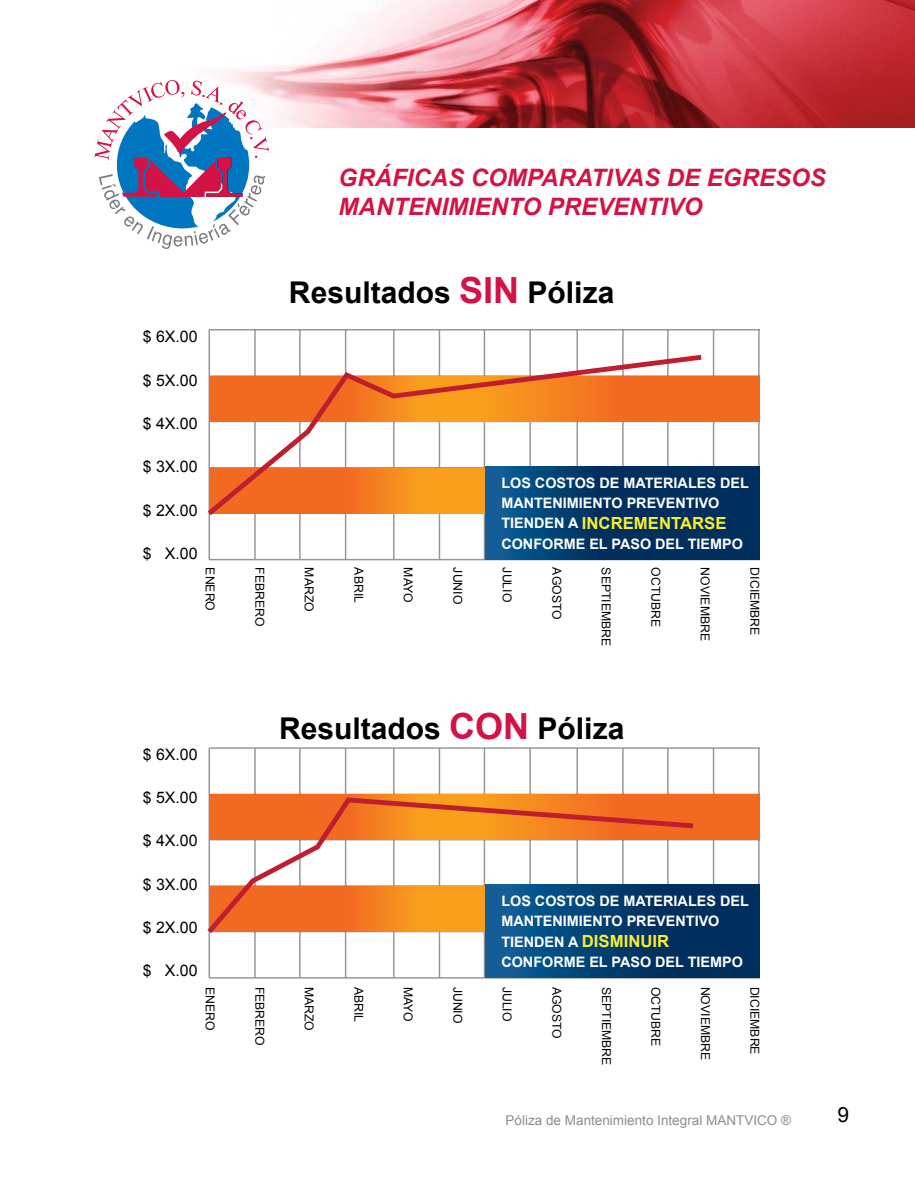
<style>
.page{position:relative;width:915px;height:1188px;background:#fff}
.page>*{position:absolute;margin:0;border:0;box-sizing:border-box;transform-origin:0 0}
.t1{font:700 30px "Arial";color:#000}
.t2{font:italic 700 24px/28.8px "Arial";color:#d31245}
.t3{font:21px "Arial";color:#000}
.t4{font:700 16.65px "Arial";color:#f9ed32}
.t5{font:15.9px "Arial";color:#000}
.t6{font:700 14.4px/20.2px "Arial";color:#fff}
.t7{font:13.5px "Arial";color:#8b8e90}
.t8{font:12.3px "Arial";color:#000}
.s1{font-size:36px;color:#d31245}
.s2{font-size:14.4px;color:#fff}
</style>
<div class="page">
<img style="left:218px;top:0;width:696px;height:128px">
<svg style="left:94px;top:80px;width:175px;height:169px"></svg>
<hr style="left:209px;top:329px;width:550px;height:1px;background:#939598">
<hr style="left:209px;top:375px;width:550px;height:2px;background:#939598">
<hr style="left:209px;top:421px;width:550px;height:1px;background:#939598">
<hr style="left:209px;top:559px;width:550px;height:1px;background:#939598">
<hr style="left:208px;top:330px;width:2px;height:230px;background:#939598">
<hr style="left:254px;top:330px;width:1px;height:230px;background:#939598">
<hr style="left:299px;top:330px;width:1px;height:230px;background:#939598">
<hr style="left:345px;top:330px;width:1px;height:230px;background:#939598">
<hr style="left:393px;top:330px;width:1px;height:230px;background:#939598">
<hr style="left:438px;top:330px;width:2px;height:230px;background:#939598">
<hr style="left:483px;top:330px;width:2px;height:230px;background:#939598">
<hr style="left:529px;top:330px;width:1px;height:230px;background:#939598">
<hr style="left:576px;top:330px;width:1px;height:230px;background:#939598">
<hr style="left:622px;top:330px;width:1px;height:230px;background:#939598">
<hr style="left:667px;top:330px;width:1px;height:230px;background:#939598">
<hr style="left:712px;top:330px;width:2px;height:230px;background:#939598">
<hr style="left:757px;top:330px;width:2px;height:230px;background:#939598">
<div style="left:209px;top:376px;width:550px;height:45px;background:#f26922"></div>
<svg style="left:207px;top:352px;width:499px;height:168px"></svg>
<svg style="left:485px;top:467px;width:274px;height:93px;background:#02396a"></svg>
<hr style="left:209px;top:747px;width:550px;height:2px;background:#939598">
<hr style="left:209px;top:839px;width:550px;height:1px;background:#939598">
<hr style="left:209px;top:977px;width:550px;height:2px;background:#939598">
<hr style="left:208px;top:748px;width:2px;height:230px;background:#939598">
<hr style="left:254px;top:748px;width:1px;height:230px;background:#939598">
<hr style="left:299px;top:748px;width:1px;height:230px;background:#939598">
<hr style="left:345px;top:748px;width:1px;height:230px;background:#939598">
<hr style="left:393px;top:748px;width:1px;height:230px;background:#939598">
<hr style="left:438px;top:748px;width:2px;height:230px;background:#939598">
<hr style="left:483px;top:748px;width:2px;height:230px;background:#939598">
<hr style="left:529px;top:748px;width:1px;height:230px;background:#939598">
<hr style="left:576px;top:748px;width:1px;height:230px;background:#939598">
<hr style="left:622px;top:748px;width:1px;height:230px;background:#939598">
<hr style="left:667px;top:748px;width:1px;height:230px;background:#939598">
<hr style="left:712px;top:748px;width:2px;height:230px;background:#939598">
<hr style="left:757px;top:748px;width:2px;height:230px;background:#939598">
<div style="left:209px;top:794px;width:550px;height:45px;background:#f26922"></div>
<svg style="left:207px;top:795px;width:491px;height:143px"></svg>
<div style="left:485px;top:885px;width:274px;height:93px;background:linear-gradient(to right,#0a5c95,#00234e)"></div>
<p class="t5" style="left:143px;top:326px;width:56px">$ 6X.00</p>
<p class="t5" style="left:143px;top:370px;width:56px">$ 5X.00</p>
<p class="t5" style="left:143px;top:413px;width:56px">$ 4X.00</p>
<p class="t5" style="left:143px;top:456px;width:56px">$ 3X.00</p>
<p class="t5" style="left:143px;top:500px;width:56px">$ 2X.00</p>
<p class="t5" style="left:143px;top:543px;width:56px">$ X.00</p>
<p class="t8" style="left:218px;top:567px;width:45px;rotate:90deg">ENERO</p>
<p class="t5" style="left:143px;top:744px;width:56px">$ 6X.00</p>
<p class="t5" style="left:143px;top:787px;width:56px">$ 5X.00</p>
<p class="t5" style="left:143px;top:830px;width:56px">$ 4X.00</p>
<p class="t5" style="left:143px;top:874px;width:56px">$ 3X.00</p>
<p class="t5" style="left:143px;top:917px;width:56px">$ 2X.00</p>
<p class="t5" style="left:143px;top:960px;width:56px">$ X.00</p>
<p class="t8" style="left:218px;top:987px;width:45px;rotate:90deg">ENERO</p>
<h2 class="t2" style="left:338px;top:164px;width:488px">GRÁFICAS COMPARATIVAS DE EGRESOS<br>MANTENIMIENTO PREVENTIVO</h2>
<h1 class="t1" style="left:289px;top:273px;width:327px">Resultados <span class="s1">SIN</span> Póliza</h1>
<p class="t8" style="left:268px;top:567px;width:61px;rotate:90deg">FEBRERO</p>
<p class="t8" style="left:317px;top:567px;width:46px;rotate:90deg">MARZO</p>
<p class="t8" style="left:366px;top:567px;width:37px;rotate:90deg">ABRIL</p>
<p class="t8" style="left:416px;top:567px;width:37px;rotate:90deg">MAYO</p>
<p class="t8" style="left:465px;top:567px;width:38px;rotate:90deg">JUNIO</p>
<p class="t6" style="left:501px;top:473px;width:249px">LOS COSTOS DE MATERIALES DEL<br>MANTENIMIENTO PREVENTIVO</p>
<h3 class="t4" style="left:501px;top:512px;width:227px"><span class="s2">TIENDEN A</span> INCREMENTARSE</h3>
<p class="t6" style="left:501px;top:534px;width:243px">CONFORME EL PASO DEL TIEMPO</p>
<p class="t8" style="left:515px;top:567px;width:36px;rotate:90deg">JULIO</p>
<p class="t8" style="left:564px;top:567px;width:54px;rotate:90deg">AGOSTO</p>
<p class="t8" style="left:614px;top:567px;width:80px;rotate:90deg">SEPTIEMBRE</p>
<p class="t8" style="left:663px;top:567px;width:61px;rotate:90deg">OCTUBRE</p>
<p class="t8" style="left:713px;top:567px;width:75px;rotate:90deg">NOVIEMBRE</p>
<p class="t8" style="left:762px;top:567px;width:69px;rotate:90deg">DICIEMBRE</p>
<h1 class="t1" style="left:279px;top:708px;width:347px">Resultados <span class="s1">CON</span> Póliza</h1>
<p class="t8" style="left:268px;top:987px;width:61px;rotate:90deg">FEBRERO</p>
<p class="t8" style="left:317px;top:987px;width:46px;rotate:90deg">MARZO</p>
<p class="t8" style="left:366px;top:987px;width:37px;rotate:90deg">ABRIL</p>
<p class="t8" style="left:416px;top:987px;width:37px;rotate:90deg">MAYO</p>
<p class="t8" style="left:465px;top:987px;width:38px;rotate:90deg">JUNIO</p>
<p class="t6" style="left:501px;top:891px;width:249px">LOS COSTOS DE MATERIALES DEL<br>MANTENIMIENTO PREVENTIVO</p>
<h3 class="t4" style="left:501px;top:930px;width:169px"><span class="s2">TIENDEN A</span> DISMINUIR</h3>
<p class="t6" style="left:501px;top:952px;width:243px">CONFORME EL PASO DEL TIEMPO</p>
<p class="t8" style="left:515px;top:987px;width:36px;rotate:90deg">JULIO</p>
<p class="t8" style="left:564px;top:987px;width:54px;rotate:90deg">AGOSTO</p>
<p class="t8" style="left:614px;top:987px;width:80px;rotate:90deg">SEPTIEMBRE</p>
<p class="t8" style="left:663px;top:987px;width:61px;rotate:90deg">OCTUBRE</p>
<p class="t8" style="left:713px;top:987px;width:75px;rotate:90deg">NOVIEMBRE</p>
<p class="t8" style="left:762px;top:987px;width:69px;rotate:90deg">DICIEMBRE</p>
<p class="t7" style="left:505px;top:1112px;width:287px">Póliza de Mantenimiento Integral MANTVICO ®</p>
<h3 class="t3" style="left:837px;top:1101px;width:13px">9</h3>
</div>
